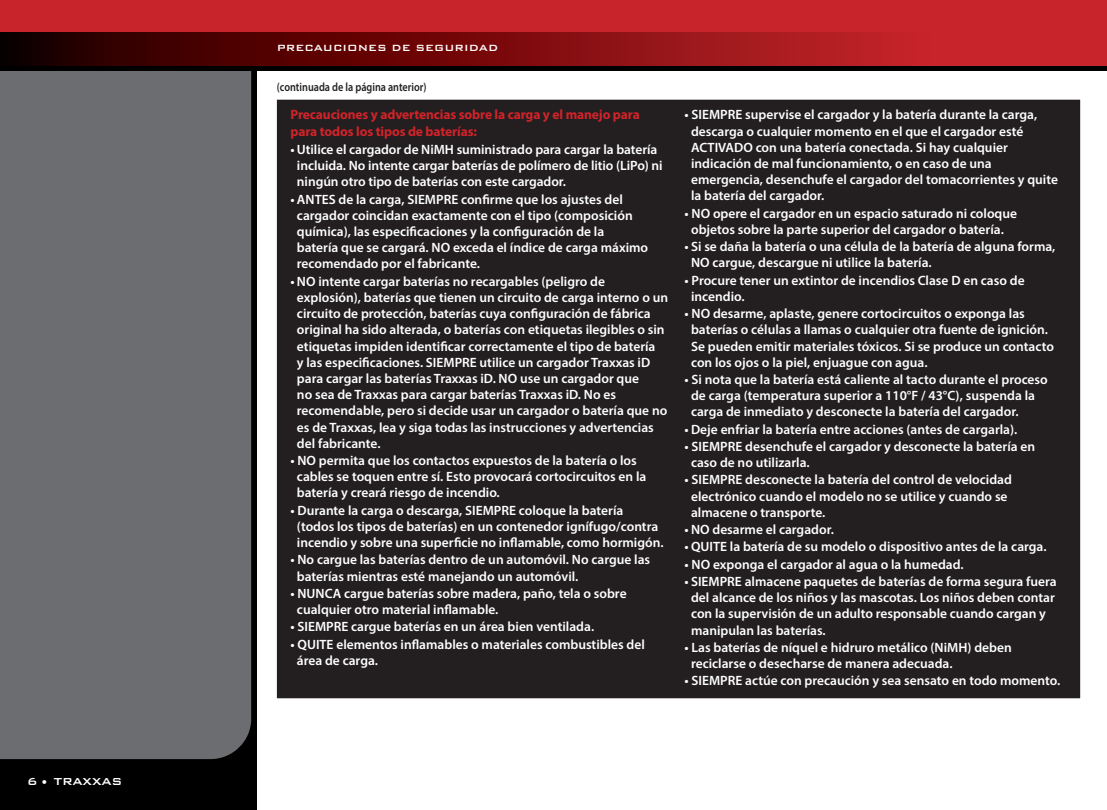
<style>
.page{position:relative;width:1107px;height:810px;background:#fff}
.page>*{position:absolute;margin:0;border:0;box-sizing:border-box;transform-origin:0 0}
.t1{font:600 13.5px/16.2px "Myriad Pro";color:#fff}
.t2{font:700 13.5px/16.2px "Myriad Pro";letter-spacing:-.01em;color:#d1232a}
.t3{font:500 13.5px "Bank Gothic BT";letter-spacing:-.02em;color:#fff}
.t4{font:600 12px "Myriad Pro";color:#231f20;scale:.85 1}
.t5{font:500 12px "Bank Gothic BT";color:#fff}
</style>
<div class="page">
<div style="left:0;top:13px;width:256px;height:797px;background:#000"></div>
<div style="left:0;top:71px;width:251px;height:688px;background:#6c6d70"></div>
<div style="left:0;top:0;width:1107px;height:70px;background:#000"></div>
<div style="left:0;top:0;width:1107px;height:51px;background:#c8242b"></div>
<svg style="left:0;top:32px;width:1107px;height:34px;background:#7f0f12"></svg>
<div style="left:277px;top:100px;width:803px;height:598px;background:#231f20"></div>
<p class="t3" style="left:27px;top:774px;width:97px">6 • TRAXXAS</p>
<p class="t5" style="left:277px;top:41px;width:223px">PRECAUCIONES DE SEGURIDAD</p>
<p class="t4" style="left:277px;top:80px;width:178px">(continuada de la página anterior)</p>
<p class="t2" style="left:290px;top:106px;width:351px">Precauciones y advertencias sobre la carga y el manejo para para todos los tipos de baterías:</p>
<p class="t1" style="left:297px;top:141px;width:367px;text-indent:-6px">• Utilice el cargador de NiMH suministrado para cargar la batería incluida. No intente cargar baterías de polímero de litio (LiPo) ni ningún otro tipo de baterías con este cargador.</p>
<p class="t1" style="left:297px;top:191px;width:353px;text-indent:-6px">• ANTES de la carga, SIEMPRE confirme que los ajustes del cargador coincidan exactamente con el tipo (composición química), las especificaciones y la configuración de la batería que se cargará. NO exceda el índice de carga máximo recomendado por el fabricante.</p>
<p class="t1" style="left:297px;top:273px;width:373px;text-indent:-6px">• NO intente cargar baterías no recargables (peligro de explosión), baterías que tienen un circuito de carga interno o un circuito de protección, baterías cuya configuración de fábrica original ha sido alterada, o baterías con etiquetas ilegibles o sin etiquetas impiden identificar correctamente el tipo de batería<br>y las especificaciones. SIEMPRE utilice un cargador Traxxas iD para cargar las baterías Traxxas iD. NO use un cargador que<br>no sea de Traxxas para cargar baterías Traxxas iD. No es recomendable, pero si decide usar un cargador o batería que no es de Traxxas, lea y siga todas las instrucciones y advertencias del fabricante.</p>
<p class="t1" style="left:297px;top:452px;width:351px;text-indent:-6px">• NO permita que los contactos expuestos de la batería o los cables se toquen entre sí. Esto provocará cortocircuitos en la batería y creará riesgo de incendio.</p>
<p class="t1" style="left:297px;top:502px;width:368px;text-indent:-6px">• Durante la carga o descarga, SIEMPRE coloque la batería (todos los tipos de baterías) en un contenedor ignífugo/contra incendio y sobre una superficie no inflamable, como hormigón.</p>
<p class="t1" style="left:297px;top:551px;width:355px;text-indent:-6px">• No cargue las baterías dentro de un automóvil. No cargue las baterías mientras esté manejando un automóvil.</p>
<p class="t1" style="left:297px;top:585px;width:331px;text-indent:-6px">• NUNCA cargue baterías sobre madera, paño, tela o sobre cualquier otro material inflamable.</p>
<p class="t1" style="left:290px;top:618px;width:305px">• SIEMPRE cargue baterías en un área bien ventilada.</p>
<p class="t1" style="left:297px;top:636px;width:349px;text-indent:-6px">• QUITE elementos inflamables o materiales combustibles del área de carga.</p>
<p class="t1" style="left:691px;top:106px;width:368px;text-indent:-6px">• SIEMPRE supervise el cargador y la batería durante la carga, descarga o cualquier momento en el que el cargador esté ACTIVADO con una batería conectada. Si hay cualquier indicación de mal funcionamiento, o en caso de una emergencia, desenchufe el cargador del tomacorrientes y quite la batería del cargador.</p>
<p class="t1" style="left:685px;top:205px;width:334px;text-align:center">• NO opere el cargador en un espacio saturado ni coloque objetos sobre la parte superior del cargador o batería.</p>
<p class="t1" style="left:691px;top:238px;width:366px;text-indent:-6px">• Si se daña la batería o una célula de la batería de alguna forma,<br>NO cargue, descargue ni utilice la batería.</p>
<p class="t1" style="left:691px;top:272px;width:335px;text-indent:-6px">• Procure tener un extintor de incendios Clase D en caso de incendio.</p>
<p class="t1" style="left:691px;top:305px;width:364px;text-indent:-6px">• NO desarme, aplaste, genere cortocircuitos o exponga las baterías o células a llamas o cualquier otra fuente de ignición.<br>Se pueden emitir materiales tóxicos. Si se produce un contacto con los ojos o la piel, enjuague con agua.</p>
<p class="t1" style="left:691px;top:371px;width:358px;text-indent:-6px">• Si nota que la batería está caliente al tacto durante el proceso de carga (temperatura superior a 110°F / 43°C), suspenda la carga de inmediato y desconecte la batería del cargador.</p>
<p class="t1" style="left:685px;top:421px;width:334px">• Deje enfriar la batería entre acciones (antes de cargarla).</p>
<p class="t1" style="left:691px;top:438px;width:346px;text-indent:-6px">• SIEMPRE desenchufe el cargador y desconecte la batería en caso de no utilizarla.</p>
<p class="t1" style="left:691px;top:471px;width:322px;text-indent:-6px">• SIEMPRE desconecte la batería del control de velocidad electrónico cuando el modelo no se utilice y cuando se almacene o transporte.</p>
<p class="t1" style="left:685px;top:521px;width:151px">• NO desarme el cargador.</p>
<p class="t1" style="left:685px;top:538px;width:364px">• QUITE la batería de su modelo o dispositivo antes de la carga.</p>
<p class="t1" style="left:685px;top:556px;width:281px">• NO exponga el cargador al agua o la humedad.</p>
<p class="t1" style="left:691px;top:573px;width:367px;text-indent:-6px">• SIEMPRE almacene paquetes de baterías de forma segura fuera del alcance de los niños y las mascotas. Los niños deben contar con la supervisión de un adulto responsable cuando cargan y manipulan las baterías.</p>
<p class="t1" style="left:691px;top:639px;width:322px;text-indent:-6px">• Las baterías de níquel e hidruro metálico (NiMH) deben reciclarse o desecharse de manera adecuada.</p>
<p class="t1" style="left:685px;top:672px;width:377px">• SIEMPRE actúe con precaución y sea sensato en todo momento.</p>
</div>
